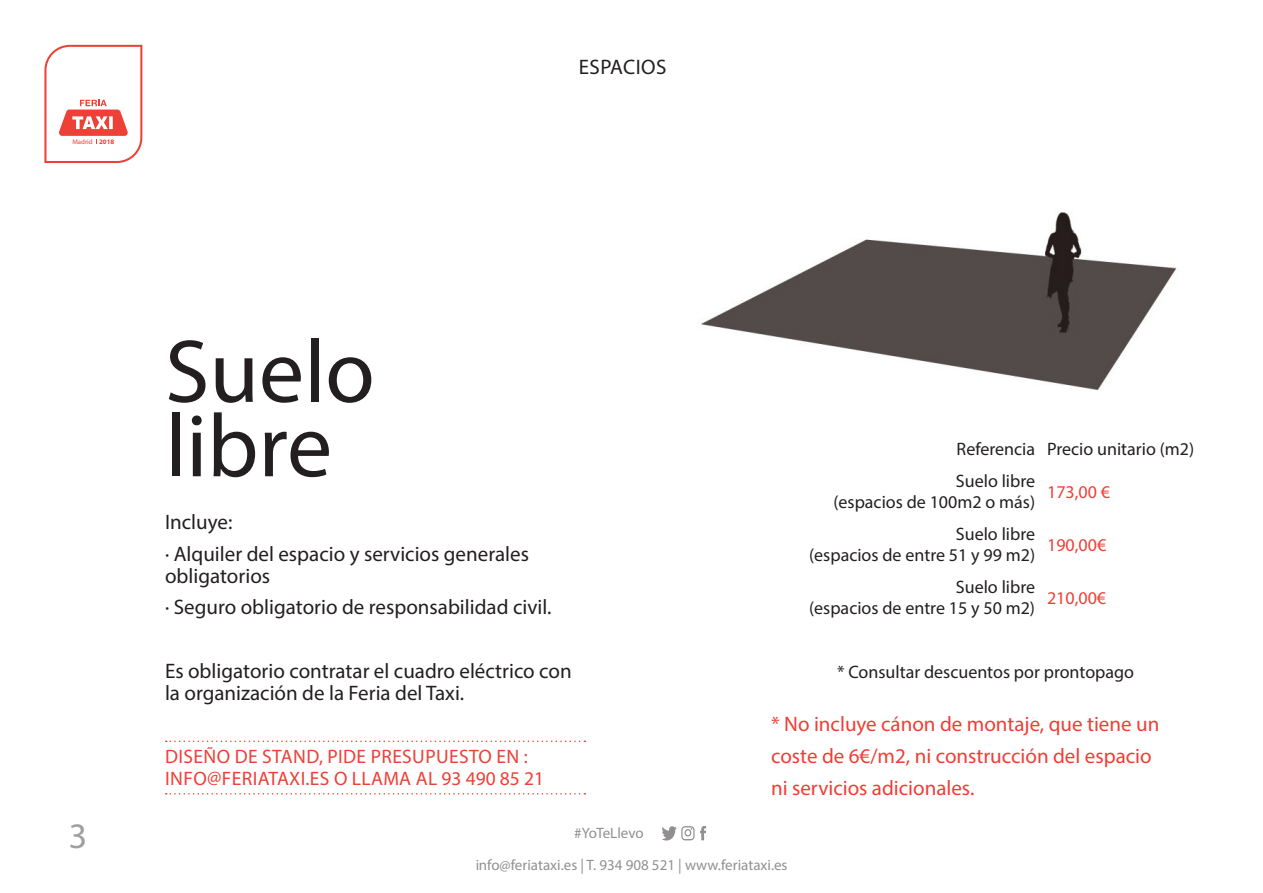
<style>
.page{position:relative;width:1263px;height:893px;background:#fff}
.page>*{position:absolute;margin:0;border:0;box-sizing:border-box;transform-origin:0 0}
.Section_Subtitle{font:90px "Myriad Pro";color:#231f20}
.t1{font:36px "Myriad Pro";color:#9d9fa2}
.Body_Text_-_Left{font:21px/21.3px "Myriad Pro";color:#231f20}
.Body_Text_-_Left-2{font:21px/32px "Myriad Pro";color:#ee3e35}
.Body_Text_Defaults{font:21px "Myriad Pro";letter-spacing:.02em;color:#231f20}
.Pull_Quote_-_Bold_It{font:19.5px/21.3px "Myriad Pro";letter-spacing:.02em;color:#ed4036}
.Table_Section_Subhea{font:18px "Myriad Pro";color:#231f20}
.Body_Text_Defaults-2{font:18px "Myriad Pro";color:#231f20}
.Table_Body_Text{font:18px "Myriad Pro";color:#ed4036}
.Table_Body_Text-2{font:18px "Myriad Pro";color:#231f20}
.t2{font:15px "Myriad Pro";color:#231f20}
.t3{font:6.9px "Myriad Pro";color:#ed4036}
.s1{font-weight:700}
.s2{color:#ed4036}
</style>
<div class="page">
<svg style="left:44px;top:45px;width:98px;height:118px"></svg>
<svg style="left:700px;top:826px;width:6px;height:14px"></svg>
<svg style="left:662px;top:826px;width:32px;height:14px"></svg>
<img style="left:701px;top:212px;width:476px;height:178px">
<svg style="left:166px;top:740px;width:419px;height:2px"></svg>
<svg style="left:166px;top:793px;width:419px;height:1px"></svg>
<p class="t3" style="left:72px;top:138px;width:43px">Madrid <span class="s1">2018</span></p>
<p class="Body_Text_Defaults" style="left:579px;top:54px;width:89px">ESPACIOS</p>
<p class="t1" style="left:69px;top:814px;width:20px">3</p>
<p class="Section_Subtitle" style="left:165px;top:316px;width:211px">Suelo</p>
<p class="Section_Subtitle" style="left:165px;top:391px;width:169px">libre</p>
<p class="Body_Text_-_Left" style="left:165px;top:511px;width:69px">Incluye:</p>
<p class="Body_Text_-_Left" style="left:165px;top:543px;width:365px">· Alquiler del espacio y servicios generales obligatorios</p>
<p class="Body_Text_-_Left" style="left:165px;top:596px;width:388px">· Seguro obligatorio de responsabilidad civil.</p>
<p class="Body_Text_-_Left" style="left:165px;top:660px;width:408px">Es obligatorio contratar el cuadro eléctrico con la organización de la Feria del Taxi.</p>
<p class="Pull_Quote_-_Bold_It" style="left:165px;top:746px;width:380px">DISEÑO DE STAND, PIDE PRESUPUESTO EN :<br>INFO@FERIATAXI.ES O LLAMA AL 93 490 85 21</p>
<p class="t2" style="left:574px;top:823px;width:71px">#YoTeLlevo</p>
<p class="Table_Section_Subhea" style="left:957px;top:438px;width:80px">Referencia</p>
<p class="Table_Body_Text-2" style="left:1047px;top:438px;width:149px">Precio unitario (m2)</p>
<p class="Table_Section_Subhea" style="left:956px;top:470px;width:81px">Suelo libre</p>
<p class="Table_Section_Subhea" style="left:833px;top:491px;width:203px">(espacios de 100m2 o más)</p>
<p class="Table_Body_Text" style="left:1047px;top:480px;width:64px">173,00 €</p>
<p class="Table_Section_Subhea" style="left:956px;top:523px;width:81px">Suelo libre</p>
<p class="Table_Section_Subhea" style="left:809px;top:544px;width:227px">(espacios de entre 51 y 99 m2)</p>
<p class="Table_Section_Subhea" style="left:956px;top:576px;width:81px">Suelo libre</p>
<p class="Table_Section_Subhea" style="left:809px;top:597px;width:227px">(espacios de entre 15 y 50 m2)</p>
<p class="Table_Body_Text" style="left:1047px;top:533px;width:61px">190,00€</p>
<p class="Table_Body_Text" style="left:1047px;top:587px;width:61px">210,00€</p>
<p class="Body_Text_Defaults-2" style="left:837px;top:661px;width:299px">* Consultar descuentos por prontopago</p>
<p class="Body_Text_-_Left-2" style="left:771px;top:708px;width:390px"><span class="s2">*</span> No incluye cánon de montaje, que tiene un coste de 6€/m2, ni construcción del espacio ni servicios adicionales.</p>
<p class="t2" style="left:475px;top:855px;width:314px">info@feriataxi.es | T. 934 908 521 | www.feriataxi.es</p>
</div>
